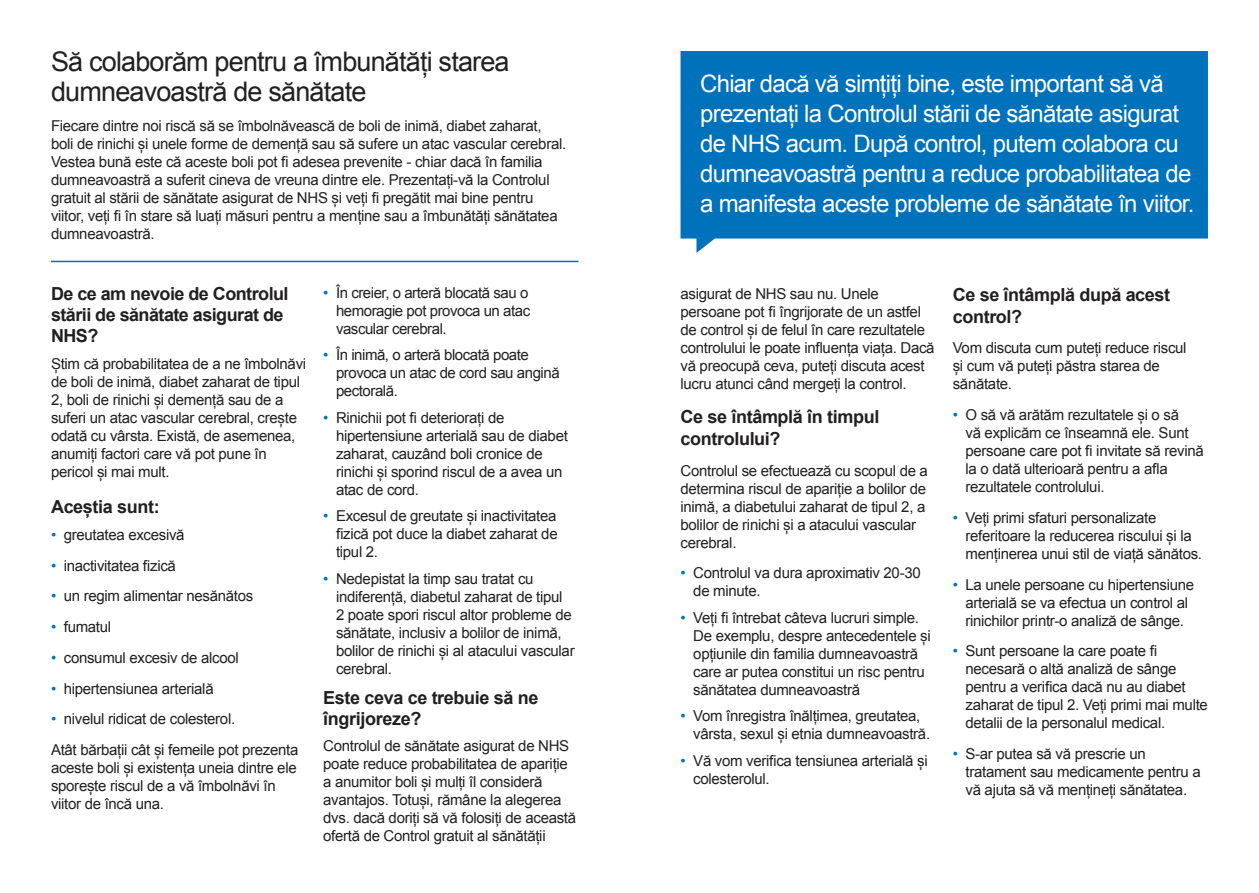
<style>
.page{position:relative;width:1259px;height:893px;background:#fff}
.page>*{position:absolute;margin:0;border:0;box-sizing:border-box;transform-origin:0 0}
.t1{font:27px/30px "Arial";letter-spacing:-.03em;color:#221f1f}
.t2{font:24px/30px "Arial";letter-spacing:-.03em;color:#fff}
.t3{font:700 18px/21px "Arial";letter-spacing:-.02em;color:#221f1f}
.t4{font:15px/18px "Arial";letter-spacing:-.02em;color:#221f1f}
.s1{color:#0071bb}
</style>
<div class="page">
<hr style="left:51px;top:261px;width:527px;height:1px;background:#0071bb">
<svg style="left:680px;top:51px;width:528px;height:202px;background:#127bbf"></svg>
<h1 class="t1" style="left:51px;top:46px;width:460px">Să colaborăm pentru a îmbunătăți starea dumneavoastră de sănătate</h1>
<p class="t4" style="left:51px;top:117px;width:517px">Fiecare dintre noi riscă să se îmbolnăvească de boli de inimă, diabet zaharat, boli de rinichi și unele forme de demență sau să sufere un atac vascular cerebral.<br>Vestea bună este că aceste boli pot fi adesea prevenite - chiar dacă în familia dumneavoastră a suferit cineva de vreuna dintre ele. Prezentați-vă la Controlul gratuit al stării de sănătate asigurat de NHS și veți fi pregătit mai bine pentru viitor, veți fi în stare să luați măsuri pentru a menține sau a îmbunătăți sănătatea dumneavoastră.</p>
<p class="t3" style="left:51px;top:284px;width:239px">De ce am nevoie de Controlul stării de sănătate asigurat de<br>NHS?</p>
<p class="t4" style="left:51px;top:355px;width:257px">Știm că probabilitatea de a ne îmbolnăvi de boli de inimă, diabet zaharat de tipul 2, boli de rinichi și demență sau de a suferi un atac vascular cerebral, crește odată cu vârsta. Există, de asemenea, anumiți factori care vă pot pune în pericol și mai mult.</p>
<p class="t3" style="left:51px;top:497px;width:110px">Aceștia sunt:</p>
<p class="t4" style="left:51px;top:526px;width:135px"><span class="s1">•</span> greutatea excesivă</p>
<p class="t4" style="left:51px;top:557px;width:126px"><span class="s1">•</span> inactivitatea fizică</p>
<p class="t4" style="left:51px;top:587px;width:204px"><span class="s1">•</span> un regim alimentar nesănătos</p>
<p class="t4" style="left:51px;top:618px;width:62px"><span class="s1">•</span> fumatul</p>
<p class="t4" style="left:51px;top:649px;width:189px"><span class="s1">•</span> consumul excesiv de alcool</p>
<p class="t4" style="left:51px;top:680px;width:164px"><span class="s1">•</span> hipertensiunea arterială</p>
<p class="t4" style="left:51px;top:704px;width:249px;line-height:30.8px"><span class="s1">•</span> nivelul ridicat de colesterol.<br>Atât bărbații cât și femeile pot prezenta</p>
<p class="t4" style="left:51px;top:759px;width:247px">aceste boli și existența uneia dintre ele sporește riscul de a vă îmbolnăvi în viitor de încă una.</p>
<p class="t4" style="left:336px;top:284px;width:196px;text-indent:-13px"><span class="s1">•</span> În creier, o arteră blocată sau o hemoragie pot provoca un atac vascular cerebral.</p>
<p class="t4" style="left:336px;top:346px;width:225px;text-indent:-13px"><span class="s1">•</span> În inimă, o arteră blocată poate provoca un atac de cord sau angină pectorală.</p>
<p class="t4" style="left:336px;top:409px;width:233px;text-indent:-13px"><span class="s1">•</span> Rinichii pot fi deteriorați de hipertensiune arterială sau de diabet zaharat, cauzând boli cronice de rinichi și sporind riscul de a avea un atac de cord.</p>
<p class="t4" style="left:336px;top:507px;width:223px;text-align:justify;text-indent:-13px"><span class="s1">•</span> Excesul de greutate și inactivitatea fizică pot duce la diabet zaharat de tipul 2.</p>
<p class="t4" style="left:336px;top:570px;width:240px;text-indent:-13px"><span class="s1">•</span> Nedepistat la timp sau tratat cu indiferență, diabetul zaharat de tipul 2 poate spori riscul altor probleme de sănătate, inclusiv a bolilor de inimă, bolilor de rinichi și al atacului vascular cerebral.</p>
<p class="t3" style="left:323px;top:687px;width:217px">Este ceva ce trebuie să ne îngrijoreze?</p>
<p class="t4" style="left:323px;top:737px;width:254px">Controlul de sănătate asigurat de NHS poate reduce probabilitatea de apariție a anumitor boli și mulți îl consideră avantajos. Totuși, rămâne la alegerea dvs. dacă doriți să vă folosiți de această ofertă de Control gratuit al sănătății</p>
<p class="t2" style="left:700px;top:69px;width:496px">Chiar dacă vă simțiți bine, este important să vă prezentați la Controlul stării de sănătate asigurat de NHS acum. După control, putem colabora cu dumneavoastră pentru a reduce probabilitatea de a manifesta aceste probleme de sănătate în viitor.</p>
<p class="t4" style="left:680px;top:285px;width:255px">asigurat de NHS sau nu. Unele persoane pot fi îngrijorate de un astfel de control și de felul în care rezultatele controlului le poate influența viața. Dacă vă preocupă ceva, puteți discuta acest lucru atunci când mergeți la control.</p>
<p class="t3" style="left:680px;top:407px;width:200px;line-height:21.6px">Ce se întâmplă în timpul controlului?</p>
<p class="t4" style="left:680px;top:461px;width:249px">Controlul se efectuează cu scopul de a determina riscul de apariție a bolilor de inimă, a diabetului zaharat de tipul 2, a bolilor de rinichi și a atacului vascular cerebral.</p>
<p class="t4" style="left:693px;top:564px;width:229px;text-indent:-13px"><span class="s1">•</span> Controlul va dura aproximativ 20-30 de minute.</p>
<p class="t4" style="left:693px;top:609px;width:239px;text-indent:-13px"><span class="s1">•</span> Veți fi întrebat câteva lucruri simple.<br>De exemplu, despre antecedentele și opțiunile din familia dumneavoastră care ar putea constitui un risc pentru sănătatea dumneavoastră</p>
<p class="t4" style="left:693px;top:707px;width:238px;text-indent:-13px"><span class="s1">•</span> Vom înregistra înălțimea, greutatea, vârsta, sexul și etnia dumneavoastră.</p>
<p class="t4" style="left:693px;top:752px;width:236px;text-indent:-13px"><span class="s1">•</span> Vă vom verifica tensiunea arterială și colesterolul.</p>
<p class="t3" style="left:952px;top:284px;width:219px;line-height:21.6px">Ce se întâmplă după acest control?</p>
<p class="t4" style="left:952px;top:339px;width:235px">Vom discuta cum puteți reduce riscul și cum vă puteți păstra starea de sănătate.</p>
<p class="t4" style="left:965px;top:406px;width:240px;text-indent:-13px"><span class="s1">•</span> O să vă arătăm rezultatele și o să<br>vă explicăm ce înseamnă ele. Sunt persoane care pot fi invitate să revină la o dată ulterioară pentru a afla rezultatele controlului.</p>
<p class="t4" style="left:965px;top:509px;width:238px;text-indent:-13px"><span class="s1">•</span> Veți primi sfaturi personalizate referitoare la reducerea riscului și la menținerea unui stil de viață sănătos.</p>
<p class="t4" style="left:952px;top:575px;width:243px;text-align:center"><span class="s1">•</span> La unele persoane cu hipertensiune arterială se va efectua un control al rinichilor printr-o analiză de sânge.</p>
<p class="t4" style="left:965px;top:642px;width:244px;text-indent:-13px"><span class="s1">•</span> Sunt persoane la care poate fi necesară o altă analiză de sânge pentru a verifica dacă nu au diabet zaharat de tipul 2. Veți primi mai multe detalii de la personalul medical.</p>
<p class="t4" style="left:965px;top:745px;width:237px;text-indent:-13px"><span class="s1">•</span> S-ar putea să vă prescrie un tratament sau medicamente pentru a vă ajuta să vă mențineți sănătatea.</p>
</div>
